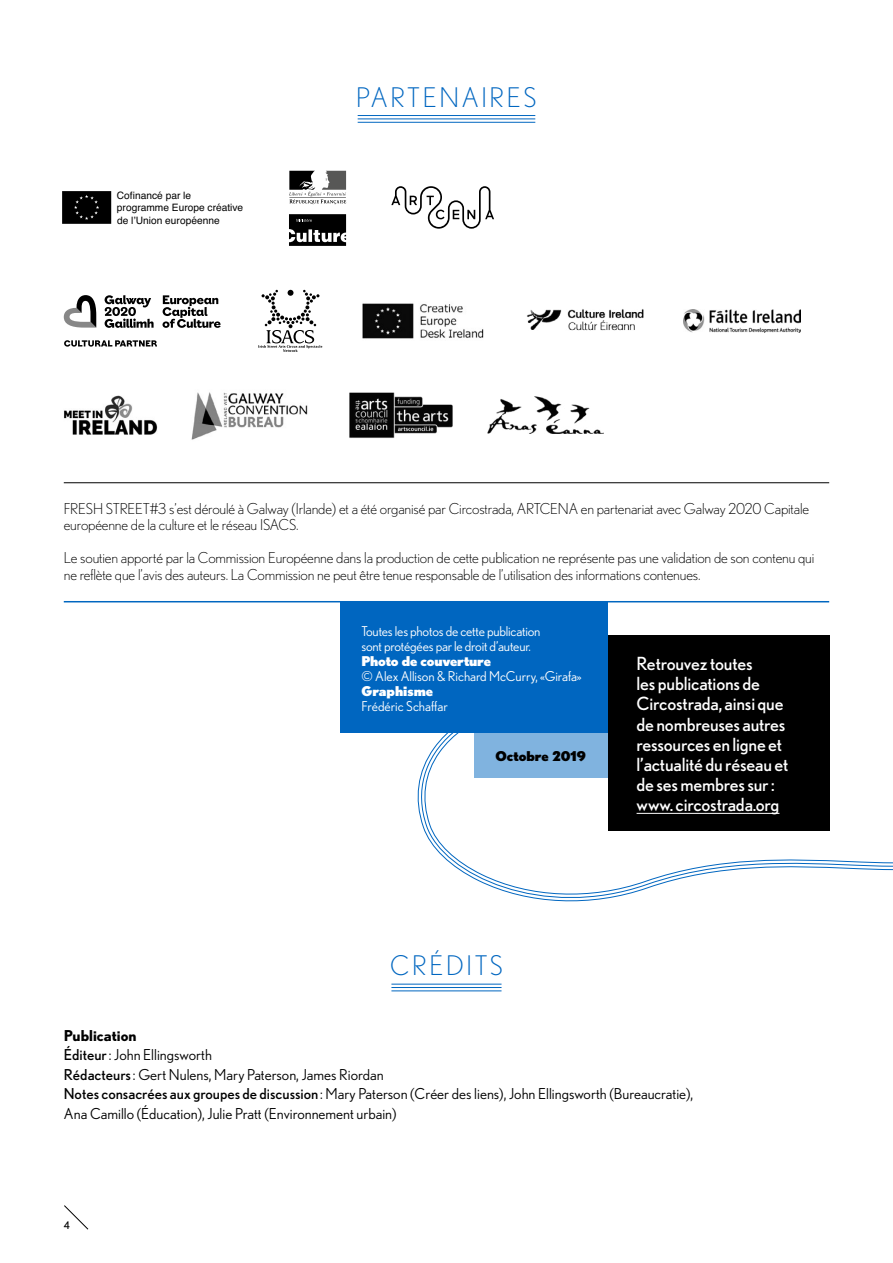
<style>
.page{position:relative;width:893px;height:1263px;background:#fff}
.page>*{position:absolute;margin:0;border:0;box-sizing:border-box;transform-origin:0 0}
.new-titre-1-exclu{font:300 27px "Nobel";letter-spacing:.1em;color:#0066c0}
.credits{font:18.15px/20.1px "Nobel";letter-spacing:-.01em;color:#fff}
.t1{font:300 15px/16.5px "Nobel";letter-spacing:-.01em;color:#000}
.new-texte-courant-1c{font:15px "Nobel";color:#000}
.new-texte-courant-1c-2{font:700 15px "Nobel";color:#000}
.credits-2{font:13.5px/15px "Nobel";letter-spacing:-.015em;color:#fff}
.credits-3{font:900 13.5px "Nobel";color:#000}
.t2{font:10.5px "Nobel";color:#000}
.t3{font:10.2px/12.3px "Helvetica";color:#000}
.s1{font-weight:900}
.s2{font-style:inherit}
</style>
<div class="page">
<svg style="left:64px;top:1205px;width:25px;height:25px"></svg>
<svg style="left:417px;top:689px;width:476px;height:213px"></svg>
<hr style="left:358px;top:115px;width:177px;height:1px;background:#0066c0">
<hr style="left:358px;top:119px;width:177px;height:1px;background:#0066c0">
<hr style="left:358px;top:122px;width:177px;height:1px;background:#0066c0">
<hr style="left:391px;top:984px;width:110px;height:1px;background:#0066c0">
<hr style="left:391px;top:987px;width:110px;height:1px;background:#0066c0">
<hr style="left:391px;top:990px;width:110px;height:1px;background:#0066c0">
<hr style="left:64px;top:482px;width:765px;height:1px;background:#000">
<svg style="left:391px;top:186px;width:103px;height:43px"></svg>
<div style="left:608px;top:636px;width:221px;height:195px;background:#000"></div>
<hr style="left:637px;top:813px;width:142px;height:1px;background:#fff">
<div style="left:340px;top:602px;width:268px;height:131px;background:#0066c0"></div>
<div style="left:474px;top:733px;width:134px;height:45px;background:#80b3df"></div>
<hr style="left:64px;top:601px;width:765px;height:1px;background:#0066c0">
<svg style="left:289px;top:214px;width:57px;height:32px;background:#373737"></svg>
<svg style="left:289px;top:171px;width:57px;height:33px"></svg>
<svg style="left:258px;top:290px;width:64px;height:62px"></svg>
<img style="left:527px;top:309px;width:117px;height:22px">
<img style="left:683px;top:310px;width:118px;height:22px">
<img style="left:362px;top:303px;width:122px;height:36px">
<svg style="left:64px;top:340px;width:93px;height:7px"></svg>
<svg style="left:64px;top:295px;width:32px;height:33px"></svg>
<svg style="left:105px;top:295px;width:49px;height:33px"></svg>
<svg style="left:162px;top:295px;width:59px;height:33px"></svg>
<img style="left:191px;top:392px;width:117px;height:48px">
<img style="left:64px;top:396px;width:94px;height:39px">
<img style="left:349px;top:392px;width:104px;height:46px">
<img style="left:488px;top:396px;width:116px;height:38px">
<svg style="left:62px;top:191px;width:49px;height:33px;background:#090909"></svg>
<p class="t3" style="left:117px;top:190px;width:128px">Cofinancé par le programme Europe créative de l’Union européenne</p>
<p class="new-titre-1-exclu" style="left:356px;top:82px;width:182px">PARTENAIRES</p>
<p class="t1" style="left:64px;top:500px;width:747px">FRESH STREET#3 s’est déroulé à Galway (Irlande) et a été organisé par Circostrada, ARTCENA en partenariat avec Galway 2020 Capitale européenne de la culture et le réseau ISACS.</p>
<p class="t1" style="left:64px;top:549px;width:752px">Le soutien apporté par la Commission Européenne dans la production de cette publication ne représente pas une validation de son contenu qui ne reflète que l’avis des auteurs. La Commission ne peut être tenue responsable de l’utilisation des informations contenues.</p>
<p class="credits-2" style="left:361px;top:623px;width:222px">Toutes les photos de cette publication<br>sont protégées par le droit d’auteur.<br><span class="s1">Photo de couverture<br></span>© Alex Allison &amp; Richard McCurry, «Girafa»<br><span class="s1">Graphisme<br></span>Frédéric Schaffar</p>
<p class="credits-3" style="left:495px;top:748px;width:92px">Octobre 2019</p>
<p class="credits" style="left:637px;top:654px;width:153px">Retrouvez toutes<br>les publications de<br>Circostrada, ainsi que de nombreuses autres ressources en ligne et l’actualité du réseau et de ses membres sur : www. circostrada.org</p>
<p class="new-titre-1-exclu" style="left:390px;top:950px;width:114px">CRÉDITS</p>
<p class="new-texte-courant-1c-2" style="left:64px;top:1026px;width:74px">Publication</p>
<p class="new-texte-courant-1c" style="left:64px;top:1046px;width:150px"><span class="s2">Éditeur</span>: John Ellingsworth</p>
<p class="new-texte-courant-1c" style="left:64px;top:1065px;width:321px"><span class="s2">Rédacteurs</span>: Gert Nulens, Mary Paterson, James Riordan</p>
<p class="new-texte-courant-1c" style="left:64px;top:1085px;width:631px"><span class="s2">Notes consacrées aux groupes de discussion</span> : Mary Paterson (Créer des liens), John Ellingsworth (Bureaucratie),</p>
<p class="new-texte-courant-1c" style="left:64px;top:1104px;width:334px">Ana Camillo (Éducation), Julie Pratt (Environnement urbain)</p>
<p class="t2" style="left:64px;top:1219px;width:8px">4</p>
</div>
